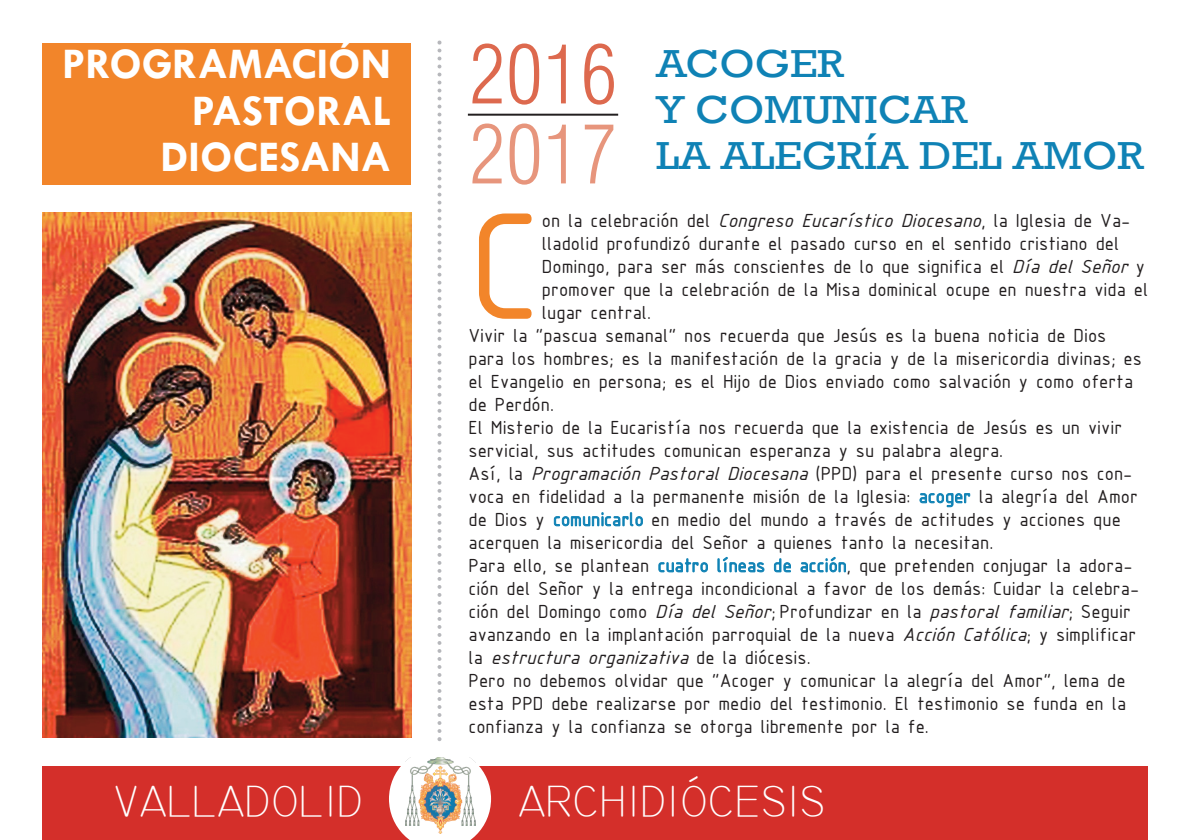
<style>
.page{position:relative;width:1191px;height:840px;background:#fff}
.page>*{position:absolute;margin:0;border:0;box-sizing:border-box;transform-origin:0 0}
.t1{font:163.2px "ISOCPEUR";color:#f2852a}
.t2{font:300 condensed 80px "Swiss 721 BT";color:#dd694e}
.t3{font:300 condensed 80px "Swiss 721 BT";color:#e7957c}
.t4{font:700 44px/46px "Tw Cen";color:#fff;text-align:right}
.t5{font:44px "Technic Lite";color:#fff}
.t6{font:40px/46px "Rockwell";color:#0f82b5;scale:1.1 1}
.t7{font:20.4px/23px "ISOCPEUR";color:#231f20;text-align:justify}
.t8{font:20.4px "ISOCPEUR Italic";color:#231f20}
.s1{font-family:"ISOCPEUR Italic"}
.s2{color:#0f82b5}
.s3{font-family:"ISOCPEUR"}
</style>
<div class="page">
<div style="left:43px;top:43px;width:368px;height:141px;background:#f2852a"></div>
<img style="left:43px;top:213px;width:368px;height:524px">
<div style="left:43px;top:765px;width:1105px;height:74px;background:#d42f2a"></div>
<svg style="left:389px;top:762px;width:102px;height:77px"></svg>
<img style="left:405px;top:757px;width:70px;height:75px">
<svg style="left:437px;top:41px;width:4px;height:699px"></svg>
<hr style="left:468px;top:114px;width:150px;height:2px;background:#231f20">
<h3 class="t4" style="left:62px;top:42px;width:330px">PROGRAMACIÓN<br>PASTORAL<br>DIOCESANA</h3>
<h2 class="t2" style="left:468px;top:26px;width:151px">2016</h2>
<h2 class="t3" style="left:468px;top:106px;width:151px">2017</h2>
<h1 class="t1" style="left:468px;top:213px;width:75px">C</h1>
<p class="t7" style="left:542px;top:210px;width:590px">on la celebración del <span class="s1">Congreso Eucarístico Diocesano</span>, la Iglesia de Va-</p>
<h3 class="t6" style="left:656px;top:39px;width:445px">ACOGER<br>Y COMUNICAR<br>LA ALEGRÍA DEL AMOR</h3>
<p class="t7" style="left:542px;top:233px;width:579px">lladolid profundizó durante el pasado curso en el sentido cristiano del</p>
<p class="t7" style="left:542px;top:256px;width:604px">Domingo, para ser más conscientes de lo que significa el <span class="s1">Día del Señor</span> y</p>
<p class="t7" style="left:542px;top:279px;width:608px">promover que la celebración de la Misa dominical ocupe en nuestra vida el</p>
<p class="t7" style="left:542px;top:302px;width:111px">lugar central.</p>
<p class="t7" style="left:468px;top:325px;width:639px">Vivir la “pascua semanal” nos recuerda que Jesús es la buena noticia de Dios</p>
<p class="t7" style="left:468px;top:348px;width:675px">para los hombres; es la manifestación de la gracia y de la misericordia divinas; es</p>
<p class="t7" style="left:468px;top:371px;width:666px">el Evangelio en persona; es el Hijo de Dios enviado como salvación y como oferta</p>
<p class="t7" style="left:468px;top:394px;width:87px">de Perdón.</p>
<p class="t7" style="left:468px;top:417px;width:655px">El Misterio de la Eucaristía nos recuerda que la existencia de Jesús es un vivir</p>
<p class="t7" style="left:468px;top:440px;width:536px">servicial, sus actitudes comunican esperanza y su palabra alegra.</p>
<p class="t7" style="left:468px;top:463px;width:665px">Así, la <span class="s1">Programación Pastoral Diocesana</span> (PPD) para el presente curso nos con-</p>
<p class="t7" style="left:468px;top:486px;width:671px">voca en fidelidad a la permanente misión de la Iglesia: <span class="s2">acoger</span> la alegría del Amor</p>
<p class="t7" style="left:468px;top:509px;width:654px">de Dios y <span class="s2">comunicarlo</span> en medio del mundo a través de actitudes y acciones que</p>
<p class="t7" style="left:468px;top:532px;width:526px">acerquen la misericordia del Señor a quienes tanto la necesitan.</p>
<p class="t7" style="left:468px;top:555px;width:665px">Para ello, se plantean <span class="s2">cuatro líneas de acción</span>, que pretenden conjugar la adora-</p>
<p class="t7" style="left:468px;top:578px;width:672px">ción del Señor y la entrega incondicional a favor de los demás: Cuidar la celebra-</p>
<p class="t7" style="left:468px;top:601px;width:664px">ción del Domingo como <span class="s1">Día del Señor</span>; Profundizar en la <span class="s1">pastoral familiar</span>; Seguir</p>
<p class="t7" style="left:468px;top:624px;width:669px">avanzando en la implantación parroquial de la nueva <span class="s1">Acción Católica</span>; y simplificar</p>
<p class="t8" style="left:468px;top:650px;width:344px"><span class="s3">la</span> estructura organizativa <span class="s3">de la diócesis.</span></p>
<p class="t7" style="left:468px;top:670px;width:659px">Pero no debemos olvidar que “Acoger y comunicar la alegría del Amor”, lema de esta PPD debe realizarse por medio del testimonio. El testimonio se funda en la confianza y la confianza se otorga libremente por la fe.</p>
<h3 class="t5" style="left:114px;top:775px;width:251px">VALLADOLID</h3>
<h3 class="t5" style="left:518px;top:775px;width:309px">ARCHIDIÓCESIS</h3>
</div>
